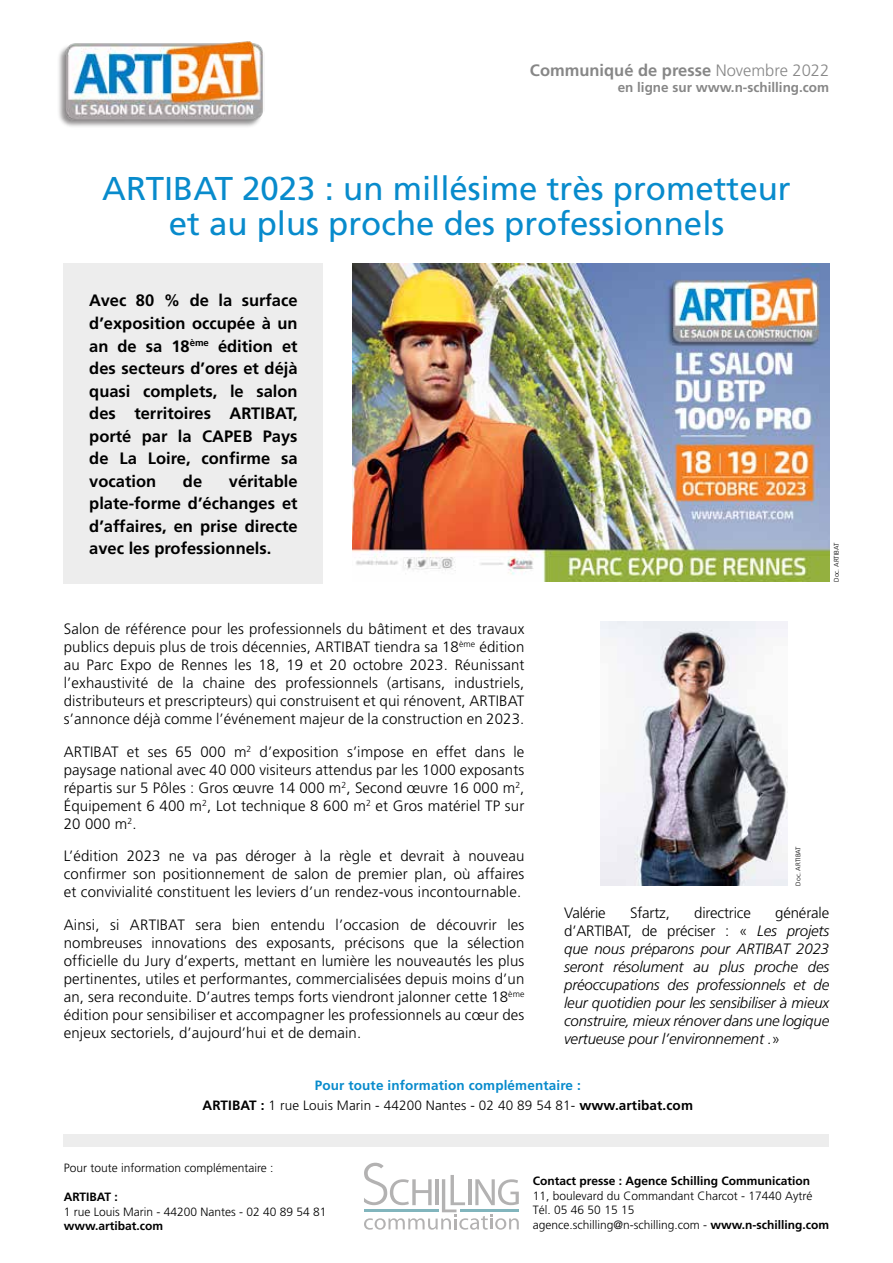
<style>
.page{position:relative;width:893px;height:1263px;background:#fff}
.page>*{position:absolute;margin:0;border:0;box-sizing:border-box;transform-origin:0 0}
.t1{font:33px/34.5px "Frutiger";color:#088bcc;text-align:center}
.t2{font:700 16.5px/22.5px "Frutiger";color:#000;text-align:justify}
.t3{font:700 16.5px "Frutiger";color:#878787}
.t4{font:300 15px/18px "Frutiger";letter-spacing:.01em;color:#000;text-align:justify}
.t5{font:italic 300 15px/18px "Frutiger";letter-spacing:-.01em;color:#000;text-align:justify}
.t6{font:300 15px "Frutiger";letter-spacing:-.01em;color:#000}
.t7{font:300 13.5px/20.7px "Frutiger";letter-spacing:.01em;color:#000;text-align:center}
.t8{font:700 13.5px "Frutiger";color:#878787}
.t9{font:300 12px/14.4px "Frutiger";color:#000}
.t10{font:700 12px "Frutiger";color:#000}
.t11{font:300 6.75px "Frutiger";color:#000}
.s1{font-weight:300}
.s2{font-style:normal}
.s3{font-weight:700;color:#088bcc}
.s4{font-weight:700}
</style>
<div class="page">
<img style="left:59px;top:41px;width:204px;height:86px">
<div style="left:64px;top:264px;width:259px;height:320px;background:#ededed"></div>
<img style="left:353px;top:264px;width:476px;height:317px">
<div style="left:64px;top:1134px;width:765px;height:13px;background:#ededed"></div>
<svg style="left:364px;top:1163px;width:155px;height:67px"></svg>
<img style="left:601px;top:622px;width:187px;height:263px">
<p class="t3" style="left:530px;top:60px;width:301px">Communiqué de presse <span class="s1">Novembre 2022</span></p>
<p class="t8" style="left:618px;top:79px;width:213px">en ligne sur www.n-schilling.com</p>
<h1 class="t1" style="left:102px;top:171px;width:690px">ARTIBAT 2023 : un millésime très prometteur et au plus proche des professionnels</h1>
<p class="t2" style="left:89px;top:289px;width:210px">Avec 80 % de la surface d’exposition occupée à un an de sa 18<sup>ème</sup> édition et des secteurs d’ores et déjà quasi complets, le salon des territoires ARTIBAT, porté par la CAPEB Pays de La Loire, confirme sa vocation</p>
<p class="t2" style="left:89px;top:469px;width:210px;text-indent:140px">véritable plate-forme d’échanges et d’affaires, en prise directe avec les professionnels.</p>
<p class="t2" style="left:183px;top:469px;width:21px">de</p>
<p class="t11" style="left:833px;top:582px;width:41px;rotate:-90deg">Doc. ARTIBAT</p>
<p class="t4" style="left:64px;top:619px;width:462px">Salon de référence pour les professionnels du bâtiment et des travaux publics depuis plus de trois décennies, ARTIBAT tiendra sa 18<sup>ème</sup> édition au Parc Expo de Rennes les 18, 19 et 20 octobre 2023. Réunissant l’exhaustivité de la chaine des professionnels (artisans, industriels, distributeurs et prescripteurs) qui construisent et qui rénovent, ARTIBAT s’annonce déjà comme l’événement majeur de la construction en 2023.</p>
<p class="t4" style="left:64px;top:742px;width:462px">ARTIBAT et ses 65 000 m<sup>2</sup> d’exposition s’impose en effet dans le paysage national avec 40 000 visiteurs attendus par les 1000 exposants répartis sur 5 Pôles : Gros œuvre 14 000 m<sup>2</sup>, Second œuvre 16 000 m<sup>2</sup>, Équipement 6 400 m<sup>2</sup>, Lot technique 8 600 m<sup>2</sup> et Gros matériel TP sur 20 000 m<sup>2</sup>.</p>
<p class="t4" style="left:64px;top:847px;width:462px">L’édition 2023 ne va pas déroger à la règle et devrait à nouveau confirmer son positionnement de salon de premier plan, où affaires et convivialité constituent les leviers d’un rendez-vous incontournable.</p>
<p class="t4" style="left:64px;top:916px;width:462px">Ainsi, si ARTIBAT sera bien entendu l’occasion de découvrir les nombreuses innovations des exposants, précisons que la sélection officielle du Jury d’experts, mettant en lumière les nouveautés les plus pertinentes, utiles et performantes, commercialisées depuis moins d’un an, sera reconduite. D’autres temps forts viendront jalonner cette 18<sup>ème </sup>édition pour sensibiliser et accompagner les professionnels au cœur des enjeux sectoriels, d’aujourd’hui et de demain.</p>
<p class="t11" style="left:794px;top:885px;width:41px;rotate:-90deg">Doc. ARTIBAT</p>
<p class="t6" style="left:564px;top:904px;width:43px">Valérie</p>
<p class="t4" style="left:630px;top:904px;width:41px">Sfartz,</p>
<p class="t6" style="left:694px;top:904px;width:58px">directrice</p>
<p class="t5" style="left:564px;top:904px;width:267px;text-indent:211px"><span class="s2">générale d’ARTIBAT, de préciser : «</span> Les projets que nous préparons pour ARTIBAT 2023 seront résolument au plus proche des préoccupations des professionnels et de leur quotidien pour les sensibiliser à mieux construire, mieux rénover dans une logique vertueuse pour l’environnement .<span class="s2">»</span></p>
<p class="t7" style="left:202px;top:1074px;width:492px"><span class="s3">Pour toute information complémentaire :<br></span><span class="s4">ARTIBAT :</span> 1 rue Louis Marin - 44200 Nantes - 02 40 89 54 81- <span class="s4">www.artibat.com</span></p>
<p class="t9" style="left:64px;top:1161px;width:211px">Pour toute information complémentaire :</p>
<p class="t10" style="left:64px;top:1190px;width:56px">ARTIBAT :</p>
<p class="t9" style="left:64px;top:1204px;width:264px">1 rue Louis Marin - 44200 Nantes - 02 40 89 54 81</p>
<p class="t10" style="left:64px;top:1219px;width:101px">www.artibat.com</p>
<p class="t10" style="left:533px;top:1174px;width:279px">Contact presse : Agence Schilling Communication</p>
<p class="t9" style="left:533px;top:1188px;width:298px">11, boulevard du Commandant Charcot - 17440 Aytré<br>Tél. 05 46 50 15 15<br>agence.schilling@n-schilling.com - <span class="s4">www.n-schilling.com</span></p>
</div>
